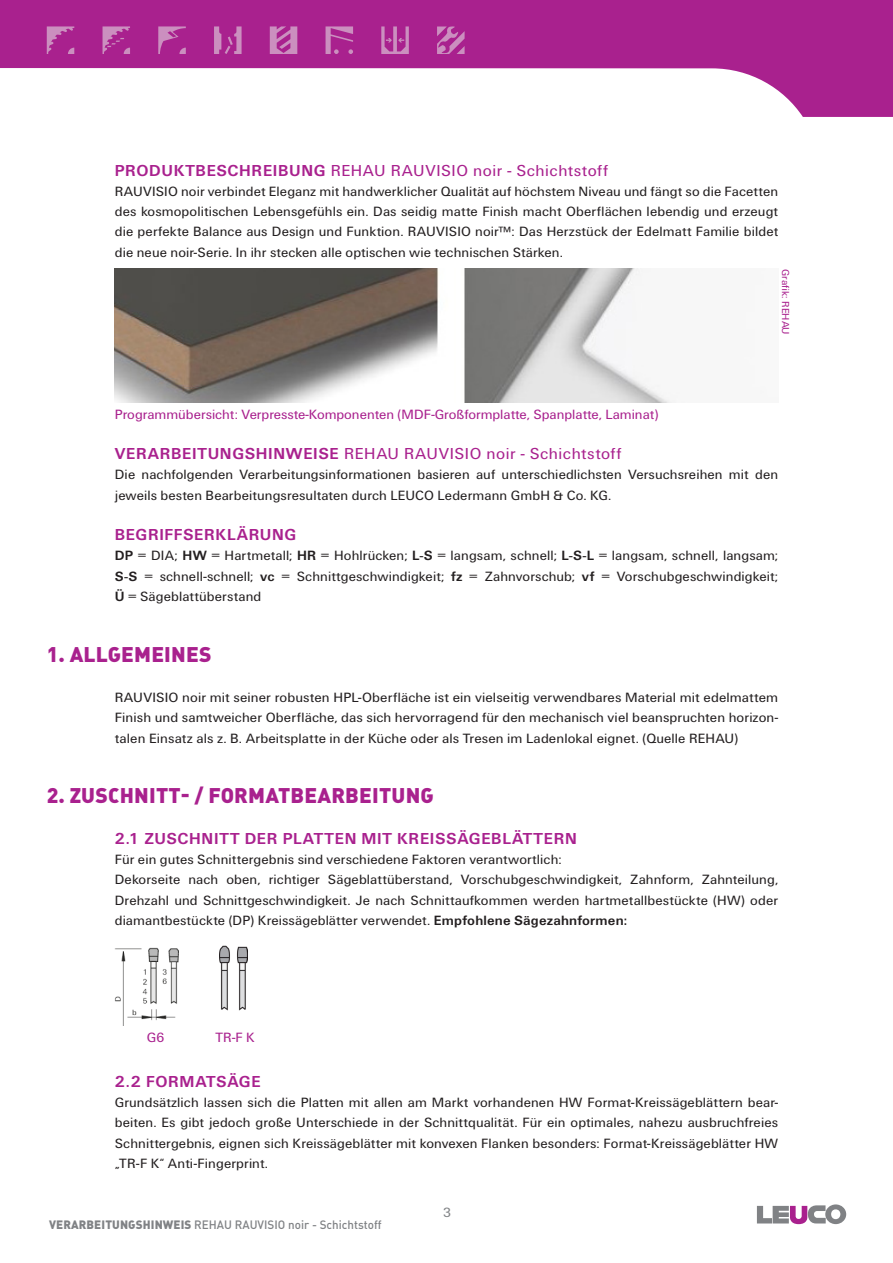
<style>
.page{position:relative;width:893px;height:1263px;background:#fff}
.page>*{position:absolute;margin:0;border:0;box-sizing:border-box;transform-origin:0 0}
.t1{font:900 21px "DIN Pro";letter-spacing:.01em;color:#a9218e}
.t2{font:16.5px "LEUCO UN";letter-spacing:.035em;color:#a9218e}
.t3{font:700 16.5px "LEUCO UN";letter-spacing:.04em;color:#a9218e}
.t4{font:13.95px/20.2px "LEUCO UN";letter-spacing:.01em;color:#231f20;text-align:justify}
.t5{font:13.95px "LEUCO UN";color:#a9218e}
.t6{font:13.95px "LEUCO UN";color:#808285}
.t7{font:500 12px "DIN Pro";color:#808285}
.t8{font:10.5px "LEUCO UN";color:#a9218e}
.s1{font-weight:700}
.s2{font-weight:900}
</style>
<div class="page">
<svg style="left:0;top:0;width:893px;height:117px;fill:#a9218e"></svg>
<svg style="left:326px;top:26px;width:27px;height:28px"></svg>
<svg style="left:214px;top:26px;width:28px;height:28px"></svg>
<svg style="left:47px;top:26px;width:27px;height:28px"></svg>
<svg style="left:103px;top:26px;width:27px;height:28px"></svg>
<svg style="left:437px;top:26px;width:28px;height:28px"></svg>
<svg style="left:158px;top:26px;width:28px;height:28px"></svg>
<svg style="left:270px;top:26px;width:27px;height:28px"></svg>
<svg style="left:381px;top:26px;width:28px;height:28px"></svg>
<svg style="left:757px;top:1204px;width:89px;height:20px"></svg>
<img style="left:115px;top:947px;width:64px;height:78px">
<img style="left:115px;top:268px;width:561px;height:135px">
<img style="left:220px;top:945px;width:28px;height:65px">
<p class="t2" style="left:115px;top:161px;width:495px"><span class="s1">PRODUKTBESCHREIBUNG</span> REHAU RAUVISIO noir - Schichtstoff</p>
<p class="t4" style="left:115px;top:181px;width:665px">RAUVISIO noir verbindet Eleganz mit handwerklicher Qualität auf höchstem Niveau und fängt so die Facetten des kosmopolitischen Lebensgefühls ein. Das seidig matte Finish macht Oberflächen lebendig und erzeugt die perfekte Balance aus Design und Funktion. RAUVISIO noir™: Das Herzstück der Edelmatt Familie bildet die neue noir-Serie. In ihr stecken alle optischen wie technischen Stärken.</p>
<p class="t5" style="left:115px;top:406px;width:545px">Programmübersicht: Verpresste-Komponenten (MDF-Großformplatte, Spanplatte, Laminat)</p>
<p class="t8" style="left:791px;top:269px;width:67px;rotate:90deg">Grafik: REHAU</p>
<p class="t2" style="left:115px;top:444px;width:508px"><span class="s1">VERARBEITUNGSHINWEISE</span> REHAU RAUVISIO noir - Schichtstoff</p>
<p class="t4" style="left:115px;top:465px;width:665px">Die nachfolgenden Verarbeitungsinformationen basieren auf unterschiedlichsten Versuchsreihen mit den jeweils besten Bearbeitungsresultaten durch LEUCO Ledermann GmbH &amp; Co. KG.</p>
<p class="t3" style="left:115px;top:525px;width:183px">BEGRIFFSERKLÄRUNG</p>
<p class="t4" style="left:115px;top:546px;width:665px"><span class="s1">DP</span> = DIA; <span class="s1">HW</span> = Hartmetall; <span class="s1">HR</span> = Hohlrücken; <span class="s1">L-S</span> = langsam, schnell; <span class="s1">L-S-L</span> = langsam, schnell, langsam; <span class="s1">S-S</span> = schnell-schnell; <span class="s1">vc</span> = Schnittgeschwindigkeit; <span class="s1">fz</span> = Zahnvorschub; <span class="s1">vf</span> = Vorschubgeschwindigkeit; <span class="s1">Ü</span> = Sägeblattüberstand</p>
<h1 class="t1" style="left:47px;top:640px;width:166px">1. ALLGEMEINES</h1>
<p class="t4" style="left:115px;top:687px;width:665px">RAUVISIO noir mit seiner robusten HPL-Oberfläche ist ein vielseitig verwendbares Material mit edelmattem Finish und samtweicher Oberfläche, das sich hervorragend für den mechanisch viel beanspruchten horizon&shy;talen Einsatz als z. B. Arbeitsplatte in der Küche oder als Tresen im Ladenlokal eignet. (Quelle REHAU)</p>
<h1 class="t1" style="left:47px;top:781px;width:389px">2. ZUSCHNITT- / FORMATBEARBEITUNG</h1>
<p class="t3" style="left:115px;top:829px;width:464px">2.1 ZUSCHNITT DER PLATTEN MIT KREISSÄGEBLÄTTERN</p>
<p class="t4" style="left:115px;top:849px;width:665px;text-align:left">Für ein gutes Schnittergebnis sind verschiedene Faktoren verantwortlich:<br>Dekorseite nach oben, richtiger Sägeblattüberstand, Vorschubgeschwindigkeit, Zahnform, Zahnteilung, Drehzahl und Schnittgeschwindigkeit. Je nach Schnittaufkommen werden hartmetallbestückte (HW) oder diamantbestückte (DP) Kreissägeblätter verwendet. <span class="s1">Empfohlene Sägezahnformen:</span></p>
<p class="t5" style="left:147px;top:1030px;width:19px">G6</p>
<p class="t5" style="left:215px;top:1030px;width:41px">TR-F K</p>
<p class="t3" style="left:115px;top:1072px;width:147px">2.2 FORMATSÄGE</p>
<p class="t4" style="left:115px;top:1092px;width:665px">Grundsätzlich lassen sich die Platten mit allen am Markt vorhandenen HW Format-Kreissägeblättern bear&shy;beiten. Es gibt jedoch große Unterschiede in der Schnittqualität. Für ein optimales, nahezu ausbruchfreies Schnittergebnis, eignen sich Kreissägeblätter mit konvexen Flanken besonders: Format-Kreissägeblätter HW „TR-F K“ Anti-Fingerprint.</p>
<p class="t7" style="left:49px;top:1216px;width:334px"><span class="s2">VERARBEITUNGSHINWEIS</span> REHAU RAUVISIO noir - Schichtstoff</p>
<p class="t6" style="left:443px;top:1204px;width:10px">3</p>
</div>
